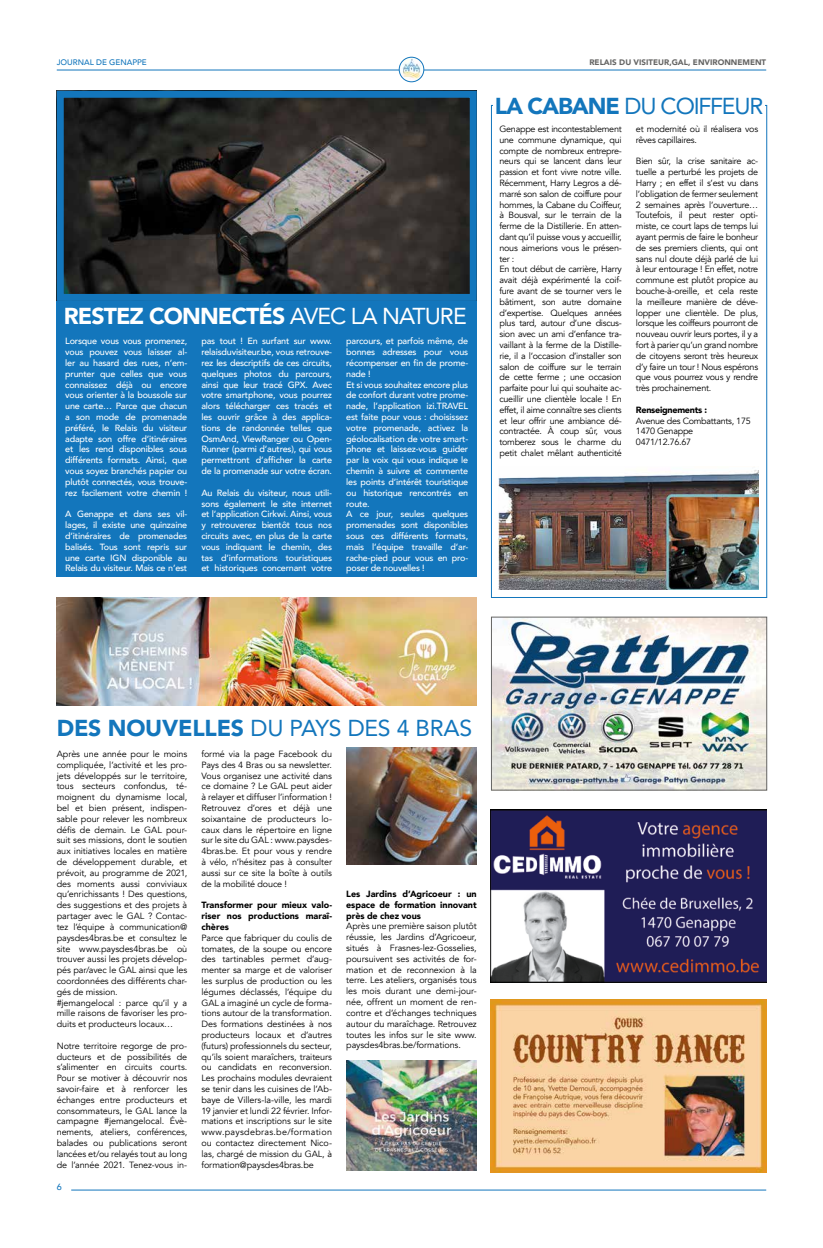
<style>
.page{position:relative;width:823px;height:1248px;background:#fff}
.page>*{position:absolute;margin:0;border:0;box-sizing:border-box;transform-origin:0 0}
.t1{font:900 23px "Avenir";letter-spacing:-.04em;color:#fff}
.t2{font:23px "Avenir";letter-spacing:-.01em;color:#1376bc}
.t3{font:23px "Avenir";letter-spacing:-.05em;color:#1376bc}
.t4{font:9px/10.8px "Avenir";letter-spacing:-.03em;color:#000;text-align:justify}
.t5{font:500 9px/10.8px "Avenir";letter-spacing:-.02em;color:#fff;text-align:justify}
.t6{font:9px/10.8px "Avenir";letter-spacing:-.01em;color:#000}
.t7{font:900 9px/10.8px "Avenir";letter-spacing:-.005em;color:#000;text-align:justify}
.t8{font:900 9px "Avenir";letter-spacing:-.03em;color:#000}
.t9{font:500 9px "Avenir";color:#1376bc}
.t10{font:900 8px "Avenir";color:#656564}
.t11{font:500 8px "Avenir";color:#1376bc}
.s1{font-weight:400}
.s2{font-weight:900}
</style>
<div class="page">
<hr style="left:71px;top:1189px;width:694px;height:1px;background:#1376bc">
<hr style="left:57px;top:69px;width:708px;height:1px;background:#1376bc">
<img style="left:399px;top:57px;width:24px;height:25px;border-radius:12px">
<div style="left:398px;top:57px;width:26px;height:25px;border:1px solid #1376bc;border-radius:50%"></div>
<img style="left:490px;top:999px;width:275px;height:173px">
<div style="left:57px;top:133px;width:419px;height:444px;background:#1376bc"></div>
<img style="left:65px;top:99px;width:403px;height:194px">
<div style="left:57px;top:91px;width:419px;height:210px;border:7px solid #1376bc"></div>
<img style="left:346px;top:748px;width:130px;height:116px">
<img style="left:346px;top:1060px;width:130px;height:109px">
<img style="left:57px;top:597px;width:419px;height:108px">
<img style="left:490px;top:809px;width:275px;height:173px">
<img style="left:498px;top:470px;width:259px;height:120px">
<img style="left:492px;top:618px;width:272px;height:170px">
<div style="left:490px;top:616px;width:276px;height:174px;border:1px solid #656564"></div>
<p class="t11" style="left:57px;top:55px;width:91px">JOURNAL DE GENAPPE</p>
<p class="t10" style="left:589px;top:55px;width:178px">RELAIS DU VISITEUR,GAL, ENVIRONNEMENT</p>
<h1 class="t1" style="left:64px;top:296px;width:404px">RESTEZ CONNECTÉS <span class="s1">AVEC LA NATURE</span></h1>
<p class="t5" style="left:65px;top:335px;width:123px">Lorsque vous vous promenez, vous pouvez vous laisser al&shy;ler au hasard des rues, n’em&shy;prunter que celles que vous connaissez déjà ou encore vous orienter à la boussole sur une carte… Parce que chacun a son mode de promenade préféré, le Relais du visiteur adapte son offre d’itinéraires et les rend disponibles sous différents formats. Ainsi, que vous soyez branchés papier ou plutôt connectés, vous trouve&shy;rez facilement votre chemin !</p>
<p class="t5" style="left:65px;top:508px;width:123px">A Genappe et dans ses vil&shy;lages, il existe une quinzaine d’itinéraires de promenades balisés. Tous sont repris sur une carte IGN disponible au Relais du visiteur. Mais ce n’est</p>
<p class="t5" style="left:201px;top:335px;width:132px">pas tout ! En surfant sur www. relaisduvisiteur.be, vous retrouve&shy;rez les descriptifs de ces circuits, quelques photos du parcours, ainsi que leur tracé GPX. Avec votre smartphone, vous pourrez alors télécharger ces tracés et les ouvrir grâce à des applica&shy;tions de randonnée telles que OsmAnd, ViewRanger ou Open-Runner (parmi d’autres), qui vous permettront d’afficher la carte de la promenade sur votre écran.</p>
<p class="t5" style="left:201px;top:486px;width:132px">Au Relais du visiteur, nous utili&shy;sons également le site internet et l’application Cirkwi. Ainsi, vous y retrouverez bientôt tous nos circuits avec, en plus de la carte vous indiquant le chemin, des tas d’informations touristiques et historiques concernant votre</p>
<p class="t5" style="left:346px;top:335px;width:123px;text-align:left">parcours, et parfois même, de bonnes adresses pour vous récompenser en fin de prome&shy;nade !<br>Et si vous souhaitez encore plus de confort durant votre prome&shy;nade, l’application izi.TRAVEL est faite pour vous : choisissez votre promenade, activez la géolocalisation de votre smart&shy;phone et laissez-vous guider par la voix qui vous indique le chemin à suivre et commente les points d’intérêt touristique ou historique rencontrés en route.<br>A ce jour, seules quelques promenades sont disponibles sous ces différents formats, mais l’équipe travaille d’ar&shy;rache-pied pour vous en pro&shy;poser de nouvelles !</p>
<h1 class="t3" style="left:494px;top:87px;width:270px"><span class="s2">LA CABANE</span> DU COIFFEUR</h1>
<p class="t4" style="left:499px;top:123px;width:124px;text-align:left">Genappe est incontestablement une commune dynamique, qui compte de nombreux entrepre&shy;neurs qui se lancent dans leur passion et font vivre notre ville.<br>Récemment, Harry Legros a dé&shy;marré son salon de coiffure pour hommes, la Cabane du Coiffeur, à Bousval, sur le terrain de la ferme de la Distillerie. En atten&shy;dant qu’il puisse vous y accueillir, nous aimerions vous le présen&shy;ter :<br>En tout début de carrière, Harry avait déjà expérimenté la coif&shy;fure avant de se tourner vers le bâtiment, son autre domaine d’expertise. Quelques années plus tard, autour d’une discus&shy;sion avec un ami d’enfance tra&shy;vaillant à la ferme de la Distille&shy;rie, il a l’occasion d’installer son salon de coiffure sur le terrain de cette ferme ; une occasion parfaite pour lui qui souhaite ac&shy;cueillir une clientèle locale ! En effet, il aime connaître ses clients et leur offrir une ambiance dé&shy;contractée. À coup sûr, vous tomberez sous le charme du petit chalet mêlant authenticité</p>
<p class="t4" style="left:635px;top:123px;width:124px">et modernité où il réalisera vos rêves capillaires.</p>
<p class="t4" style="left:635px;top:156px;width:124px">Bien sûr, la crise sanitaire ac&shy;tuelle a perturbé les projets de Harry ; en effet il s’est vu dans l’obligation de fermer seulement 2 semaines après l’ouverture… Toutefois, il peut rester opti&shy;miste, ce court laps de temps lui ayant permis de faire le bonheur de ses premiers clients, qui ont sans nul doute déjà parlé de lui à leur entourage ! En effet, notre commune est plutôt propice au bouche-à-oreille, et cela reste la meilleure manière de déve&shy;lopper une clientèle. De plus, lorsque les coiffeurs pourront de nouveau ouvrir leurs portes, il y a fort à parier qu’un grand nombre de citoyens seront très heureux d’y faire un tour ! Nous espérons que vous pourrez vous y rendre très prochainement.</p>
<p class="t8" style="left:635px;top:402px;width:73px">Renseignements :</p>
<p class="t4" style="left:635px;top:415px;width:116px;text-align:left">Avenue des Combattants, 175<br>1470 Genappe<br>0471/12.76.67</p>
<h1 class="t2" style="left:57px;top:709px;width:417px"><span class="s2">DES NOUVELLES</span> DU PAYS DES 4 BRAS</h1>
<p class="t6" style="left:57px;top:748px;width:132px">Après une année pour le moins compliquée, l’activité et les pro&shy;jets développés sur le territoire, tous secteurs confondus, té&shy;moignent du dynamisme local, bel et bien présent, indispen&shy;sable pour relever les nombreux défis de demain. Le GAL pour&shy;suit ses missions, dont le soutien aux initiatives locales en matière de développement durable, et prévoit, au programme de 2021, des moments aussi conviviaux qu’enrichissants ! Des questions, des suggestions et des projets à partager avec le GAL ? Contac&shy;tez l’équipe à communication@ paysdes4bras.be et consultez le site www.paysdes4bras.be où trouver aussi les projets dévelop&shy;pés par/avec le GAL ainsi que les coordonnées des différents char&shy;gés de mission.<br>#jemangelocal : parce qu’il y a mille raisons de favoriser les pro&shy;duits et producteurs locaux…</p>
<p class="t4" style="left:57px;top:1040px;width:132px">Notre territoire regorge de pro&shy;ducteurs et de possibilités de s’alimenter en circuits courts.<br>Pour se motiver à découvrir nos savoir-faire et à renforcer les échanges entre producteurs et consommateurs, le GAL lance la campagne #jemangelocal. Évè&shy;nements, ateliers, conférences, balades ou publications seront lancées et/ou relayés tout au long de l’année 2021. Tenez-vous in-</p>
<p class="t9" style="left:57px;top:1179px;width:7px">6</p>
<p class="t4" style="left:201px;top:748px;width:132px">formé via la page Facebook du Pays des 4 Bras ou sa newsletter.<br>Vous organisez une activité dans ce domaine ? Le GAL peut aider à relayer et diffuser l’information !<br>Retrouvez d’ores et déjà une soixantaine de producteurs lo&shy;caux dans le répertoire en ligne sur le site du GAL : www.paysdes-4bras.be. Et pour vous y rendre à vélo, n’hésitez pas à consulter aussi sur ce site la boîte à outils de la mobilité douce !</p>
<p class="t7" style="left:201px;top:899px;width:132px">Transformer pour mieux valo&shy;riser nos productions maraî&shy;chères</p>
<p class="t4" style="left:201px;top:932px;width:132px">Parce que fabriquer du coulis de tomates, de la soupe ou encore des tartinables permet d’aug&shy;menter sa marge et de valoriser les surplus de production ou les légumes déclassés, l’équipe du GAL a imaginé un cycle de forma&shy;tions autour de la transformation.<br>Des formations destinées à nos producteurs locaux et d’autres (futurs) professionnels du secteur, qu’ils soient maraîchers, traiteurs ou candidats en reconversion.<br>Les prochains modules devraient se tenir dans les cuisines de l’Ab&shy;baye de Villers-la-ville, les mardi 19 janvier et lundi 22 février. Infor&shy;mations et inscriptions sur le site www.paysdebras.be/formation ou contactez directement Nico&shy;las, chargé de mission du GAL, à formation@paysdes4bras.be</p>
<p class="t7" style="left:346px;top:888px;width:132px">Les Jardins d’Agricoeur : un espace de formation innovant près de chez vous</p>
<p class="t4" style="left:346px;top:921px;width:132px">Après une première saison plutôt réussie, les Jardins d’Agricoeur, situés à Frasnes-lez-Gosselies, poursuivent ses activités de for&shy;mation et de reconnexion à la terre. Les ateliers, organisés tous les mois durant une demi-jour&shy;née, offrent un moment de ren&shy;contre et d’échanges techniques autour du maraîchage. Retrouvez toutes les infos sur le site www. paysdes4bras.be/formations.</p>
</div>
